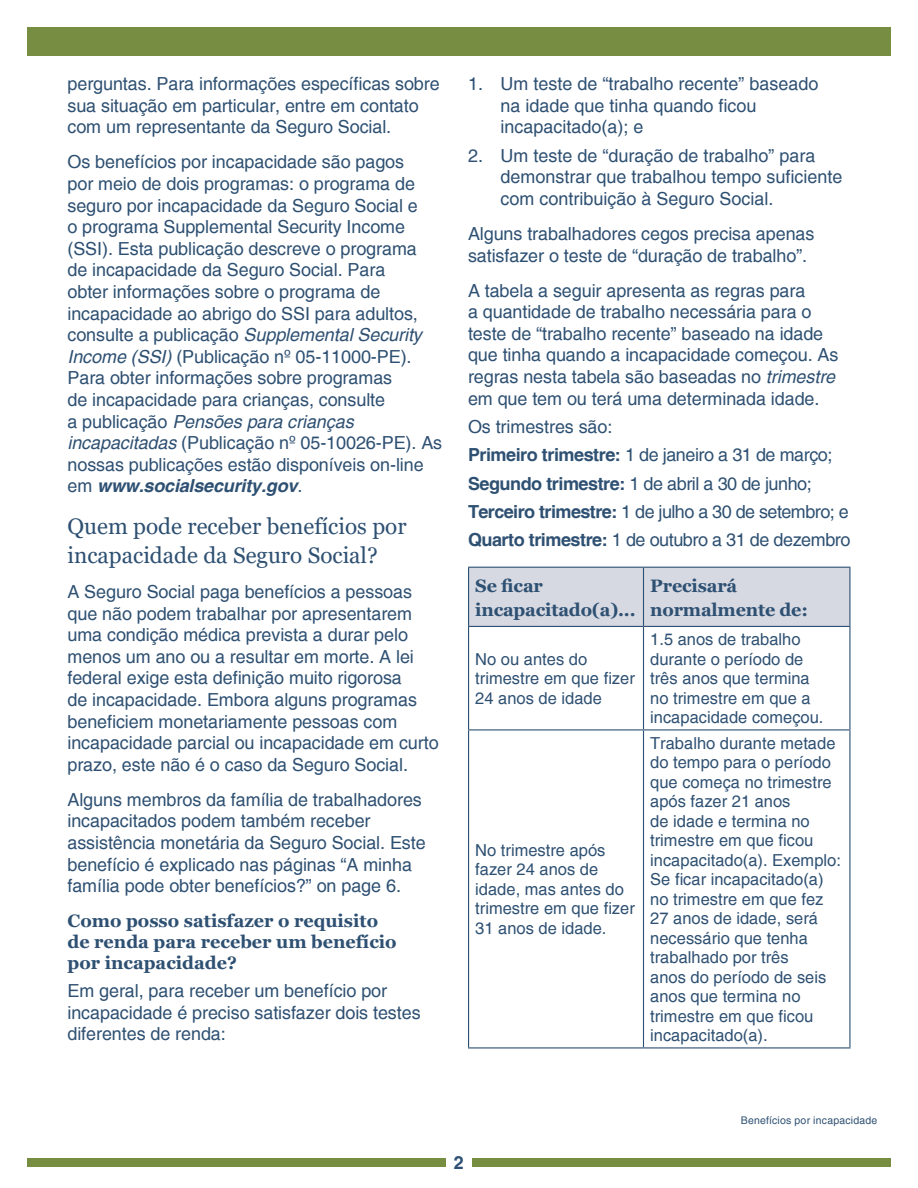
<style>
.page{position:relative;width:918px;height:1188px;background:#fff}
.page>*{position:absolute;margin:0;border:0;box-sizing:border-box;transform-origin:0 0}
.t1{font:22.5px/28.5px "Georgia";color:#2e5072}
.t2{font:18px/21.6px "Helvetica";letter-spacing:-.005em;color:#2e5072}
.t3{font:700 18px/21px "Georgia";color:#2e5072}
.t4{font:18px "Helvetica";letter-spacing:-.025em;color:#2e5072}
.t5{font:18px "Helvetica";letter-spacing:-.03em;color:#2e5072}
.t6{font:700 18px "Helvetica";color:#2e5072}
.t7{font:16.5px/19.5px "Helvetica";color:#2e5072}
.t8{font:10.5px "Helvetica";letter-spacing:.02em;color:#2e5072}
.s1{font-style:italic}
.s2{font-weight:700;font-style:italic}
.s3{font-weight:700}
</style>
<div class="page">
<div style="left:27px;top:1159px;width:419px;height:8px;background:#778d42"></div>
<div style="left:472px;top:1159px;width:419px;height:8px;background:#778d42"></div>
<div style="left:27px;top:27px;width:864px;height:28px;background:#778d42"></div>
<div style="left:469px;top:568px;width:380px;height:58px;background:#d6d9e2"></div>
<hr style="left:643px;top:568px;width:1px;height:58px;background:#2e5072">
<hr style="left:643px;top:627px;width:1px;height:102px;background:#2e5072">
<hr style="left:643px;top:730px;width:1px;height:317px;background:#2e5072">
<hr style="left:468px;top:1047px;width:176px;height:1px;background:#2e5072">
<hr style="left:644px;top:1047px;width:206px;height:1px;background:#2e5072">
<hr style="left:468px;top:567px;width:176px;height:1px;background:#2e5072">
<hr style="left:468px;top:568px;width:1px;height:58px;background:#2e5072">
<hr style="left:644px;top:567px;width:206px;height:1px;background:#2e5072">
<hr style="left:849px;top:568px;width:1px;height:58px;background:#2e5072">
<hr style="left:468px;top:626px;width:176px;height:1px;background:#2e5072">
<hr style="left:644px;top:626px;width:206px;height:1px;background:#2e5072">
<hr style="left:468px;top:627px;width:1px;height:102px;background:#2e5072">
<hr style="left:849px;top:627px;width:1px;height:102px;background:#2e5072">
<hr style="left:468px;top:729px;width:176px;height:1px;background:#2e5072">
<hr style="left:468px;top:730px;width:1px;height:317px;background:#2e5072">
<hr style="left:644px;top:729px;width:206px;height:1px;background:#2e5072">
<hr style="left:849px;top:730px;width:1px;height:317px;background:#2e5072">
<p class="t2" style="left:68px;top:74px;width:374px">perguntas. Para informações específicas sobre sua situação em particular, entre em contato com um representante da Seguro Social.</p>
<p class="t2" style="left:68px;top:152px;width:376px">Os benefícios por incapacidade são pagos<br>por meio de dois programas: o programa de seguro por incapacidade da Seguro Social e<br>o programa Supplemental Security Income (SSI). Esta publicação descreve o programa<br>de incapacidade da Seguro Social. Para<br>obter informações sobre o programa de incapacidade ao abrigo do SSI para adultos, consulte a publicação <span class="s1">Supplemental Security Income (SSI)</span> (Publicação nº 05-11000-PE).<br>Para obter informações sobre programas<br>de incapacidade para crianças, consulte<br>a publicação <span class="s1">Pensões para crianças incapacitadas</span> (Publicação nº 05-10026-PE). As nossas publicações estão disponíveis on-line em <span class="s2">www.socialsecurity.gov</span>.</p>
<h1 class="t1" style="left:68px;top:513px;width:341px">Quem pode receber benefícios por incapacidade da Seguro Social?</h1>
<p class="t2" style="left:68px;top:582px;width:373px">A Seguro Social paga benefícios a pessoas que não podem trabalhar por apresentarem uma condição médica prevista a durar pelo menos um ano ou a resultar em morte. A lei federal exige esta definição muito rigorosa<br>de incapacidade. Embora alguns programas beneficiem monetariamente pessoas com incapacidade parcial ou incapacidade em curto prazo, este não é o caso da Seguro Social.</p>
<p class="t2" style="left:68px;top:789px;width:360px">Alguns membros da família de trabalhadores incapacitados podem também receber assistência monetária da Seguro Social. Este benefício é explicado nas páginas “A minha família pode obter benefícios?” on page 6.</p>
<h2 class="t3" style="left:68px;top:910px;width:331px">Como posso satisfazer o requisito de renda para receber um benefício por incapacidade?</h2>
<p class="t2" style="left:68px;top:981px;width:355px">Em geral, para receber um benefício por incapacidade é preciso satisfazer dois testes diferentes de renda:</p>
<p class="t2" style="left:500px;top:74px;width:320px;text-indent:-32px">1. Um teste de “trabalho recente” baseado na idade que tinha quando ficou incapacitado(a); e</p>
<p class="t2" style="left:500px;top:145px;width:344px;text-indent:-32px">2. Um teste de “duração de trabalho” para demonstrar que trabalhou tempo suficiente com contribuição à Seguro Social.</p>
<p class="t2" style="left:468px;top:223px;width:348px">Alguns trabalhadores cegos precisa apenas satisfazer o teste de “duração de trabalho”.</p>
<p class="t2" style="left:468px;top:280px;width:372px">A tabela a seguir apresenta as regras para<br>a quantidade de trabalho necessária para o teste de “trabalho recente” baseado na idade que tinha quando a incapacidade começou. As regras nesta tabela são baseadas no <span class="s1">trimestre </span>em que tem ou terá uma determinada idade.</p>
<p class="t2" style="left:468px;top:417px;width:146px">Os trimestres são:</p>
<p class="t4" style="left:468px;top:444px;width:366px"><span class="s3">Primeiro trimestre:</span> 1 de janeiro a 31 de março;</p>
<p class="t4" style="left:468px;top:473px;width:345px"><span class="s3">Segundo trimestre:</span> 1 de abril a 30 de junho;</p>
<p class="t5" style="left:468px;top:501px;width:382px"><span class="s3">Terceiro trimestre:</span> 1 de julho a 30 de setembro; e</p>
<p class="t4" style="left:468px;top:530px;width:384px"><span class="s3">Quarto trimestre:</span> 1 de outubro a 31 de dezembro</p>
<p class="t3" style="left:475px;top:573px;width:162px;line-height:24px">Se ficar incapacitado(a)...</p>
<p class="t3" style="left:650px;top:573px;width:159px;line-height:24px">Precisará normalmente de:</p>
<p class="t7" style="left:475px;top:650px;width:161px">No ou antes do trimestre em que fizer<br>24 anos de idade</p>
<p class="t7" style="left:650px;top:630px;width:175px">1.5 anos de trabalho durante o período de três anos que termina no trimestre em que a incapacidade começou.</p>
<p class="t7" style="left:475px;top:841px;width:161px">No trimestre após fazer 24 anos de idade, mas antes do trimestre em que fizer<br>31 anos de idade.</p>
<p class="t7" style="left:650px;top:734px;width:192px">Trabalho durante metade do tempo para o período que começa no trimestre após fazer 21 anos<br>de idade e termina no trimestre em que ficou incapacitado(a). Exemplo:<br>Se ficar incapacitado(a) no trimestre em que fez<br>27 anos de idade, será necessário que tenha trabalhado por três<br>anos do período de seis anos que termina no trimestre em que ficou incapacitado(a).</p>
<p class="t6" style="left:454px;top:1152px;width:12px">2</p>
<p class="t8" style="left:741px;top:1115px;width:138px">Benefícios por incapacidade</p>
</div>
